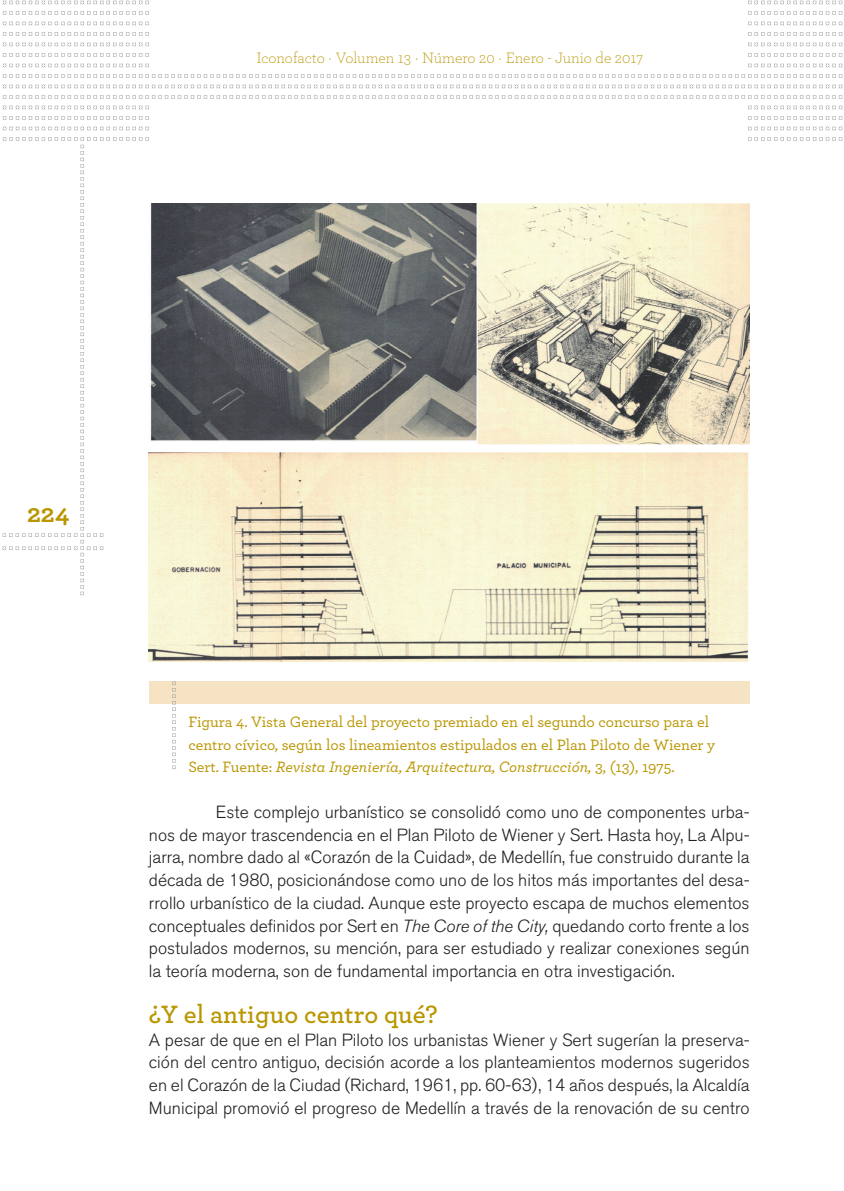
<style>
.page{position:relative;width:844px;height:1191px;background:#fff}
.page>*{position:absolute;margin:0;border:0;box-sizing:border-box;transform-origin:0 0}
.TITULO_1_OK{font:600 26.25px "Archer Pro";color:#b99600}
.t1{font:700 26.25px "Archer Pro";color:#b99600}
.TEXTO_CORRIDO{font:300 17.5px/22.8px "Akzidenz Grotesk BQ";color:#231f20;text-align:justify}
.PIE_DE_FOTO{font:500 15.75px/22.8px "Archer Pro";color:#b99600}
.t2{font:300 15.75px "Archer Pro";color:#b99600}
.s1{font-style:italic}
</style>
<div class="page">
<svg style="left:2px;top:127px;width:840px;height:3px"></svg>
<svg style="left:2px;top:116px;width:840px;height:4px"></svg>
<svg style="left:2px;top:106px;width:840px;height:3px"></svg>
<svg style="left:2px;top:95px;width:840px;height:4px"></svg>
<svg style="left:2px;top:85px;width:840px;height:3px"></svg>
<svg style="left:2px;top:74px;width:840px;height:4px"></svg>
<svg style="left:2px;top:64px;width:840px;height:3px"></svg>
<svg style="left:2px;top:53px;width:840px;height:4px"></svg>
<svg style="left:2px;top:43px;width:840px;height:3px"></svg>
<svg style="left:2px;top:32px;width:840px;height:4px"></svg>
<svg style="left:2px;top:22px;width:840px;height:3px"></svg>
<svg style="left:2px;top:11px;width:840px;height:4px"></svg>
<svg style="left:2px;top:1px;width:840px;height:3px"></svg>
<svg style="left:2px;top:137px;width:840px;height:458px"></svg>
<div style="left:149px;top:103px;width:598px;height:63px;background:#fff"></div>
<div style="left:149px;top:0;width:598px;height:70px;background:#fff"></div>
<img style="left:149px;top:203px;width:600px;height:459px">
<div style="left:149px;top:681px;width:600px;height:23px;background:#f5e3c3"></div>
<svg style="left:172px;top:681px;width:4px;height:88px"></svg>
<p class="t2" style="left:256px;top:48px;width:388px">Iconofacto · Volumen 13 · Número 20 · Enero - Junio de 2017</p>
<h1 class="t1" style="left:27px;top:492px;width:44px">224</h1>
<p class="PIE_DE_FOTO" style="left:188px;top:709px;width:528px">Figura 4. Vista General del proyecto premiado en el segundo concurso para el centro cívico, según los lineamientos estipulados en el Plan Piloto de Wiener y<br>Sert. Fuente: <span class="s1">Revista Ingeniería, Arquitectura, Construcción,</span> 3, (13), 1975.</p>
<p class="TEXTO_CORRIDO" style="left:149px;top:801px;width:602px;text-indent:67px">Este complejo urbanístico se consolidó como uno de componentes urba&shy;nos de mayor trascendencia en el Plan Piloto de Wiener y Sert. Hasta hoy, La Alpu&shy;jarra, nombre dado al «Corazón de la Cuidad», de Medellín, fue construido durante la década de 1980, posicionándose como uno de los hitos más importantes del desa&shy;rrollo urbanístico de la ciudad. Aunque este proyecto escapa de muchos elementos conceptuales definidos por Sert en <span class="s1">The Core of the City,</span> quedando corto frente a los postulados modernos, su mención, para ser estudiado y realizar conexiones según la teoría moderna, son de fundamental importancia en otra investigación.</p>
<p class="TITULO_1_OK" style="left:149px;top:994px;width:290px">¿Y el antiguo centro qué?</p>
<p class="TEXTO_CORRIDO" style="left:149px;top:1028px;width:602px">A pesar de que en el Plan Piloto los urbanistas Wiener y Sert sugerían la preserva&shy;ción del centro antiguo, decisión acorde a los planteamientos modernos sugeridos en el Corazón de la Ciudad (Richard, 1961, pp. 60-63), 14 años después, la Alcaldía Municipal promovió el progreso de Medellín a través de la renovación de su centro</p>
</div>
